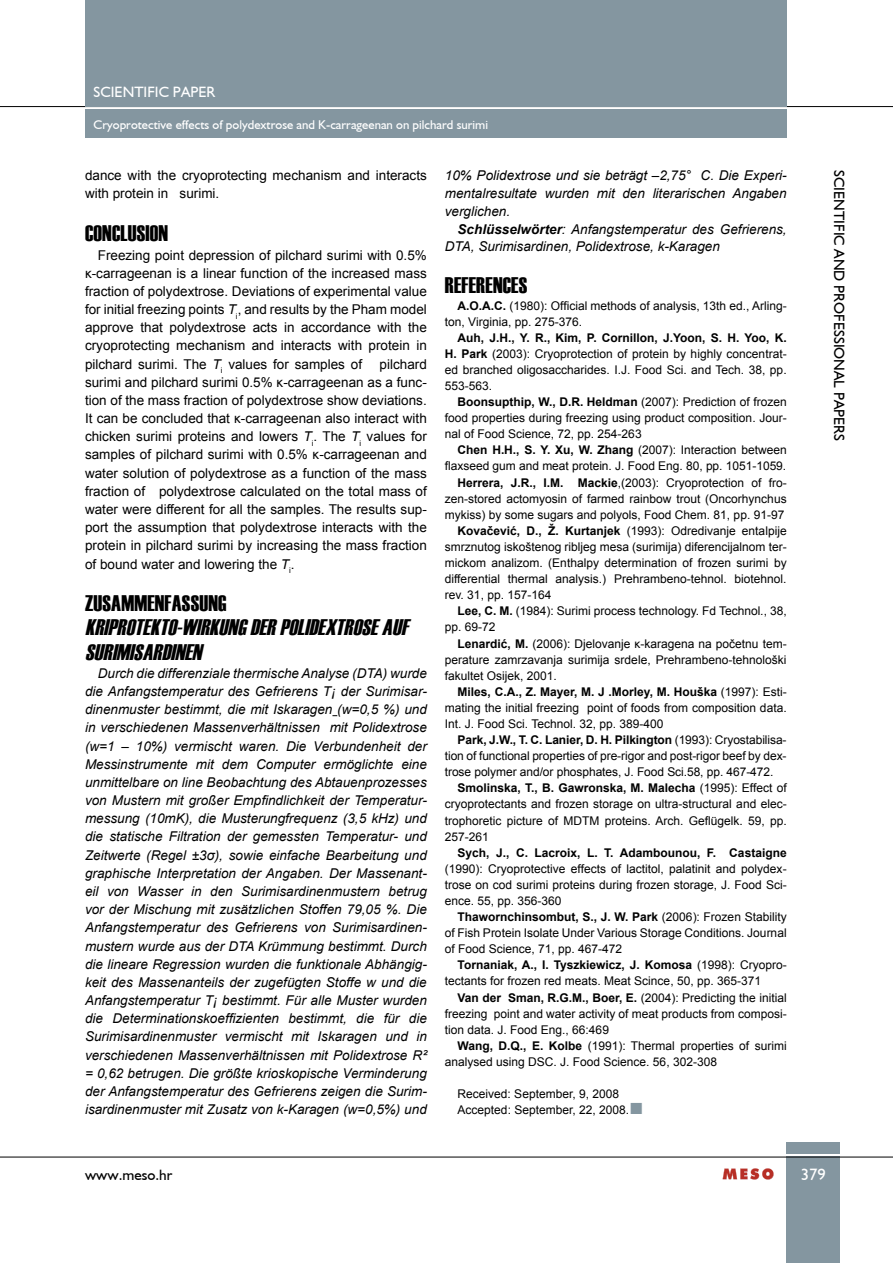
<style>
.page{position:relative;width:893px;height:1263px;background:#fff}
.page>*{position:absolute;margin:0;border:0;box-sizing:border-box;transform-origin:0 0}
.t1{font:italic 22.5px/24.3px "Haettenschweiler";color:#000}
.t2{font:22.5px "Haettenschweiler";letter-spacing:.01em;color:#000}
.t3{font:16.5px "Humanist 521 BT";color:#fff}
.t4{font:15px "Humanist 521 BT";color:#000}
.t5{font:15px "Humanist 521 BT";color:#fff}
.t6{font:italic 13.5px/18.1px "Arial";color:#000;text-align:justify}
.t7{font:13.5px/18.1px "Arial";color:#000;text-align:justify}
.t8{font:12.75px "Humanist 521 BT";color:#fff}
.t9{font:12px/16px "Arial";color:#000;text-align:justify}
.t10{font:700 12px "Arial";color:#000}
.s1{font-style:italic}
.s2{font-weight:700}
.s3{font-weight:400}
.s4{font-size:24px;color:#8496a0}
</style>
<div class="page">
<svg style="left:723px;top:1168px;width:51px;height:11px"></svg>
<hr style="left:0;top:106px;width:893px;height:1px;background:#000">
<div style="left:85px;top:0;width:702px;height:107px;background:#8496a0"></div>
<div style="left:787px;top:1157px;width:53px;height:106px;background:#8496a0"></div>
<hr style="left:0;top:1157px;width:893px;height:1px;background:#000">
<div style="left:787px;top:1143px;width:53px;height:11px;background:#8496a0"></div>
<div style="left:85px;top:110px;width:702px;height:28px;background:#8496a0"></div>
<p class="t5" style="left:94px;top:83px;width:123px">SCIENTIFIC PAPER</p>
<p class="t8" style="left:94px;top:116px;width:396px">Cryoprotective effects of polydextrose and K-carrageenan on pilchard surimi</p>
<p class="t7" style="left:85px;top:166px;width:343px;line-height:18.6px">dance with the cryoprotecting mechanism and interacts with protein in surimi.</p>
<h1 class="t2" style="left:85px;top:218px;width:44px">CONCLUSIO</h1>
<h1 class="t2" style="left:159px;top:218px;width:11px">N</h1>
<p class="t7" style="left:85px;top:246px;width:343px;text-indent:13px">Freezing point depression of pilchard surimi with 0.5% κ-carrageenan is a linear function of the increased mass fraction of polydextrose. Deviations of experimental value for initial freezing points <span class="s1">T</span><sub>i</sub>, and results by the Pham model approve that polydextrose acts in accordance with the cryoprotecting mechanism and interacts with protein in pilchard surimi. The <span class="s1">T</span><sub>i</sub> values for samples of</p>
<p class="t7" style="left:85px;top:355px;width:343px;text-indent:295px">pilchard surimi and pilchard surimi 0.5% κ-carrageenan as a func&shy;tion of the mass fraction of polydextrose show deviations.<br>It can be concluded that κ-carrageenan also interact with chicken surimi proteins and lowers <span class="s1">T</span><sub>i</sub>. The <span class="s1">T</span><sub>i</sub> values for samples of pilchard surimi with 0.5% κ-carrageenan and water solution of polydextrose as a function of the mass fraction of polydextrose calculated on the total mass of water were different for all the samples. The results sup&shy;port the assumption that polydextrose interacts with the protein in pilchard surimi by increasing the mass fraction of bound water and lowering the <span class="s1">T</span><sub>i</sub>.</p>
<h1 class="t2" style="left:85px;top:588px;width:143px">ZUSAMMENFASSUNG</h1>
<h1 class="t1" style="left:85px;top:615px;width:331px">KRIPROTEKTO-WIRKUNGDERPOLIDEXTROSEAUF<br>SURIMISARDINEN</h1>
<p class="t6" style="left:85px;top:664px;width:343px;text-indent:13px">Durch die differenziale thermische Analyse (DTA) wurde die Anfangstemperatur des Gefrierens T¡ der Surimisar&shy;dinenmuster bestimmt, die mit Iskaragen (w=0,5 %) und in verschiedenen Massenverhältnissen mit Polidextrose (w=1 – 10%) vermischt waren. Die Verbundenheit der Messinstrumente mit dem Computer ermöglichte eine unmittelbare on line Beobachtung des Abtauenprozesses von Mustern mit großer Empfindlichkeit der Temperatur&shy;messung (10mK), die Musterungfrequenz (3,5 kHz) und die statische Filtration der gemessten Temperatur- und Zeitwerte (Regel ±3σ), sowie einfache Bearbeitung und graphische Interpretation der Angaben. Der Massenant&shy;eil von Wasser in den Surimisardinenmustern betrug vor der Mischung mit zusätzlichen Stoffen 79,05 %. Die Anfangstemperatur des Gefrierens von Surimisardinen&shy;mustern wurde aus der DTA Krümmung bestimmt. Durch die lineare Regression wurden die funktionale Abhängig&shy;keit des Massenanteils der zugefügten Stoffe w und die Anfangstemperatur T¡ bestimmt. Für alle Muster wurden die Determinationskoeffizienten bestimmt, die für die Surimisardinenmuster vermischt mit Iskaragen und in verschiedenen Massenverhältnissen mit Polidextrose R² = 0,62 betrugen. Die größte krioskopische Verminderung der Anfangstemperatur des Gefrierens zeigen die Surim&shy;isardinenmuster mit Zusatz von k-Karagen (w=0,5%) und</p>
<p class="t6" style="left:445px;top:166px;width:343px">10% Polidextrose und sie beträgt –2,75° C. Die Experi&shy;mentalresultate wurden mit den literarischen Angaben verglichen.</p>
<p class="t6" style="left:445px;top:220px;width:343px;text-indent:13px"><span class="s2">Schlüsselwörter</span>: Anfangstemperatur des Gefrierens,<br>DTA, Surimisardinen, Polidextrose, k-Karagen</p>
<h1 class="t2" style="left:445px;top:270px;width:84px">REFERENCES</h1>
<p class="t9" style="left:445px;top:297px;width:343px;text-indent:13px"><span class="s2">A.O.A.C.</span> (1980): Official methods of analysis, 13th ed., Arling&shy;ton, Virginia, pp. 275-376.</p>
<p class="t9" style="left:445px;top:330px;width:343px;text-indent:13px"><span class="s2">Auh, J.H., Y. R., Kim, P. Cornillon, J.Yoon, S. H. Yoo, K.<br>H. Park</span> (2003): Cryoprotection of protein by highly concentrat&shy;ed branched oligosaccharides. I.J. Food Sci. and Tech. 38, pp.<br>553-563.</p>
<p class="t9" style="left:445px;top:394px;width:343px;text-indent:13px"><span class="s2">Boonsupthip, W., D.R. Heldman</span> (2007): Prediction of frozen food properties during freezing using product composition. Jour&shy;nal of Food Science, 72, pp. 254-263</p>
<p class="t9" style="left:458px;top:442px;width:331px"><span class="s2">Chen H.H., S. Y. Xu, W. Zhang</span> (2007): Interaction between</p>
<p class="t9" style="left:445px;top:458px;width:343px">flaxseed gum and meat protein. J. Food Eng. 80, pp. 1051-1059.</p>
<p class="t9" style="left:458px;top:474px;width:331px"><span class="s2">Herrera, J.R., I.M. Mackie</span>,(2003): Cryoprotection of fro-</p>
<p class="t9" style="left:445px;top:490px;width:343px">zen-stored actomyosin of farmed rainbow trout (Oncorhynchus</p>
<p class="t9" style="left:445px;top:507px;width:341px">mykiss) by some sugars and polyols, Food Chem. 81, pp. 91-97</p>
<p class="t9" style="left:458px;top:523px;width:331px"><span class="s2">Kovačević, D., Ž. Kurtanjek</span> (1993): Odredivanje entalpije</p>
<p class="t9" style="left:445px;top:539px;width:343px">smrznutog iskoštenog ribljeg mesa (surimija) diferencijalnom ter-</p>
<p class="t9" style="left:445px;top:555px;width:343px">mickom analizom. (Enthalpy determination of frozen surimi by</p>
<p class="t9" style="left:445px;top:571px;width:343px">differential thermal analysis.) Prehrambeno-tehnol. biotehnol.</p>
<p class="t9" style="left:445px;top:587px;width:108px">rev. 31, pp. 157-164</p>
<p class="t9" style="left:458px;top:603px;width:331px"><span class="s2">Lee, C. M.</span> (1984): Surimi process technology. Fd Technol<span class="s1">.</span>, 38,</p>
<p class="t9" style="left:445px;top:619px;width:52px">pp. 69-72</p>
<p class="t9" style="left:458px;top:635px;width:331px"><span class="s2">Lenardić, M.</span> (2006): Djelovanje κ-karagena na početnu tem-</p>
<p class="t9" style="left:445px;top:651px;width:343px">perature zamrzavanja surimija srdele, Prehrambeno-tehnološki</p>
<p class="t9" style="left:445px;top:667px;width:114px">fakultet Osijek, 2001.</p>
<p class="t10" style="left:458px;top:684px;width:331px">Miles, C.A., Z. Mayer, M. J .Morley, M. Houška <span class="s3">(1997): Esti-</span></p>
<p class="t9" style="left:445px;top:700px;width:343px">mating the initial freezing point of foods from composition data.</p>
<p class="t9" style="left:445px;top:716px;width:220px">Int. J. Food Sci. Technol. 32, pp. 389-400</p>
<p class="t10" style="left:458px;top:732px;width:331px">Park, J.W., T. C. Lanier, D. H. Pilkington <span class="s3">(1993): Cryostabilisa-</span></p>
<p class="t9" style="left:445px;top:748px;width:343px">tion of functional properties of pre-rigor and post-rigor beef by dex-</p>
<p class="t9" style="left:445px;top:764px;width:330px">trose polymer and/or phosphates, J. Food Sci.58, pp. 467-472.</p>
<p class="t10" style="left:458px;top:780px;width:331px">Smolinska, T., B. Gawronska, M. Malecha <span class="s3">(1995): Effect of</span></p>
<p class="t9" style="left:445px;top:796px;width:343px">cryoprotectants and frozen storage on ultra-structural and elec-</p>
<p class="t9" style="left:445px;top:812px;width:343px">trophoretic picture of MDTM proteins. Arch. Geflügelk. 59, pp.</p>
<p class="t9" style="left:445px;top:828px;width:46px">257-261</p>
<p class="t10" style="left:458px;top:844px;width:331px">Sych, J., C. Lacroix, L. T. Adambounou, F. Castaigne</p>
<p class="t9" style="left:445px;top:861px;width:343px">(1990): Cryoprotective effects of lactitol, palatinit and polydex&shy;trose on cod surimi proteins during frozen storage, J. Food Sci&shy;ence. 55, pp. 356-360</p>
<p class="t9" style="left:445px;top:909px;width:343px;text-indent:13px"><span class="s2">Thawornchinsombut, S., J. W. Park</span> (2006): Frozen Stability of Fish Protein Isolate Under Various Storage Conditions. Journal of Food Science, 71, pp. 467-472</p>
<p class="t9" style="left:445px;top:957px;width:343px;text-indent:13px"><span class="s2">Tornaniak, A., I. Tyszkiewicz, J. Komosa</span> (1998): Cryopro&shy;tectants for frozen red meats. Meat Scince, 50, pp. 365-371</p>
<p class="t9" style="left:445px;top:989px;width:343px;text-indent:13px"><span class="s2">Van der Sman, R.G.M., Boer, E.</span> (2004): Predicting the initial freezing point and water activity of meat products from composi&shy;tion data. J. Food Eng., 66:469</p>
<p class="t9" style="left:445px;top:1038px;width:343px;text-indent:13px"><span class="s2">Wang, D.Q., E. Kolbe</span> (1991): Thermal properties of surimi analysed using DSC. J. Food Science. 56, 302-308</p>
<p class="t9" style="left:458px;top:1086px;width:187px">Received: September, 9, 2008<br>Accepted: September, 22, 2008.<span class="s4">■</span></p>
<p class="t4" style="left:849px;top:170px;width:272px;rotate:90deg">SCIENTIFIC AND PROFESSIONAL PAPERS</p>
<p class="t4" style="left:85px;top:1165px;width:89px">www.meso.hr</p>
<h2 class="t3" style="left:801px;top:1164px;width:26px">379</h2>
</div>
